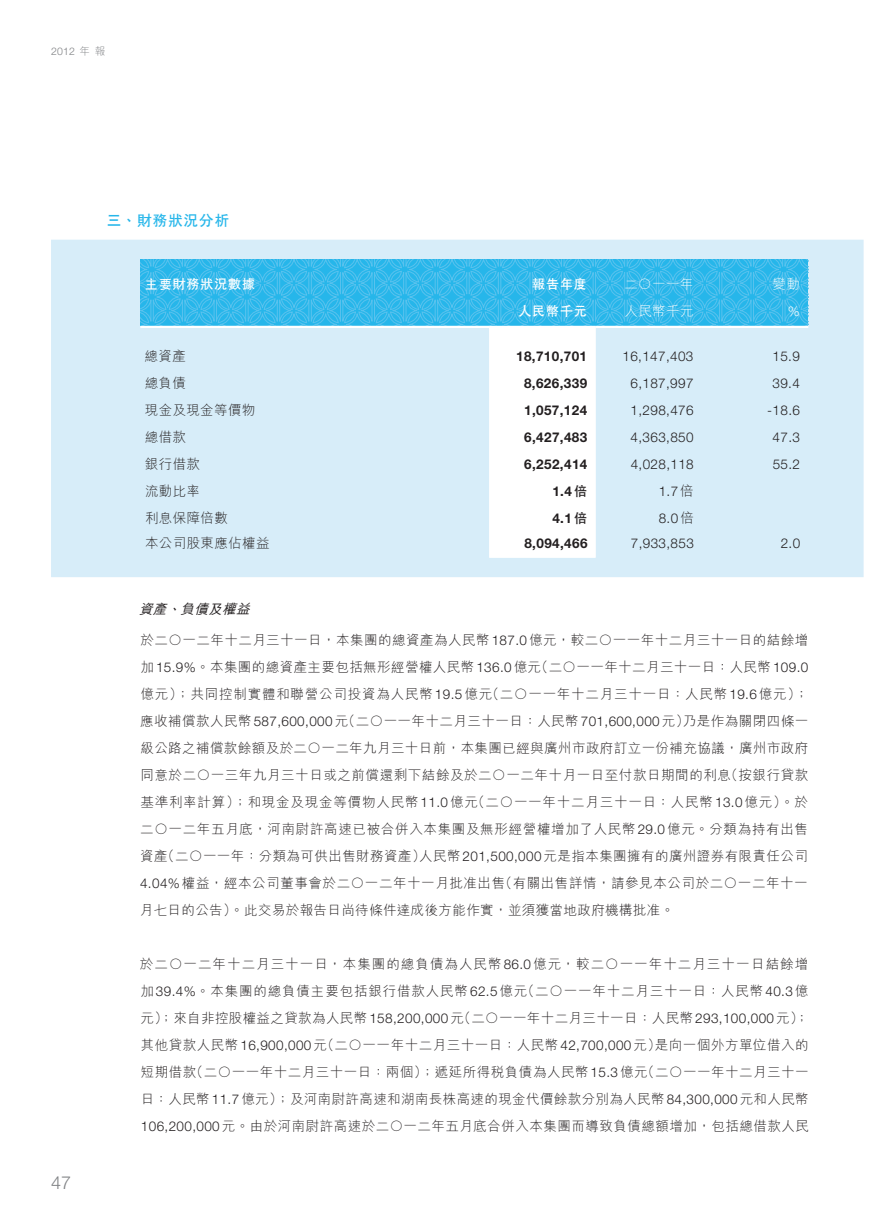
<style>
.page{position:relative;width:893px;height:1212px;background:#fff}
.page>*{position:absolute;margin:0;border:0;box-sizing:border-box;transform-origin:0 0}
.t1{font:300 18px "Helvetica Neue LT Std";color:#808285}
.t2{font:15px "C Hei 2 HK Bold E Ten B5 H";letter-spacing:.03em;color:#26b6ea}
.t3{font:13.5px/27px "M Hei HK Light E Ten B5 H";letter-spacing:.03em;color:#231f20;text-align:justify}
.t4{font:300 13.5px "Helvetica Neue LT Std";letter-spacing:.03em;color:#231f20}
.t5{font:700 13.5px "Helvetica Neue LT Std";letter-spacing:.03em;color:#231f20}
.t6{font:13.5px "C Hei 2 HK Bold E Ten B5 H";letter-spacing:.03em;color:#fff}
.t7{font:13.5px "M Hei HK Light E Ten B5 H";letter-spacing:.03em;color:#fff}
.t8{font:italic 13.5px "M Hei HK Medium E Ten B5 H";color:#231f20}
.t9{font:300 13.5px "Helvetica Neue LT Std";color:#fff}
.t10{font:300 10.5px "Helvetica Neue LT Std";color:#808285}
.s1{font-family:"M Hei HK Light E Ten B5 H";font-weight:400}
.s2{font-family:"C Hei 2 HK Bold E Ten B5 H";font-weight:400}
.s3{font-family:"Helvetica Neue LT Std";font-weight:300}
</style>
<div class="page">
<div style="left:51px;top:240px;width:812px;height:337px;background:#d7edf9"></div>
<svg style="left:140px;top:259px;width:668px;height:299px;background:#b7e3f6"></svg>
<hr style="left:140px;top:326px;width:349px;height:2px;background:#fff">
<hr style="left:489px;top:326px;width:106px;height:2px;background:#fff">
<hr style="left:595px;top:326px;width:107px;height:2px;background:#fff">
<hr style="left:702px;top:326px;width:106px;height:2px;background:#fff">
<p class="t10" style="left:51px;top:47px;width:56px">2012 <span class="s1">年報</span></p>
<p class="t2" style="left:106px;top:215px;width:124px">三、財務狀況分析</p>
<p class="t6" style="left:145px;top:279px;width:112px">主要財務狀況數據</p>
<p class="t6" style="left:532px;top:279px;width:57px">報告年度</p>
<p class="t7" style="left:624px;top:279px;width:71px">二○一一年</p>
<p class="t7" style="left:772px;top:279px;width:29px">變動</p>
<p class="t6" style="left:518px;top:306px;width:71px">人民幣千元</p>
<p class="t7" style="left:624px;top:306px;width:71px">人民幣千元</p>
<p class="t9" style="left:787px;top:306px;width:14px">%</p>
<p class="t3" style="left:145px;top:344px;width:43px">總資產</p>
<p class="t5" style="left:516px;top:348px;width:72px">18,710,701</p>
<p class="t4" style="left:622px;top:351px;width:72px">16,147,403</p>
<p class="t4" style="left:772px;top:351px;width:29px">15.9</p>
<p class="t3" style="left:145px;top:371px;width:43px">總負債</p>
<p class="t5" style="left:524px;top:375px;width:65px">8,626,339</p>
<p class="t4" style="left:630px;top:378px;width:65px">6,187,997</p>
<p class="t4" style="left:772px;top:378px;width:29px">39.4</p>
<p class="t3" style="left:145px;top:398px;width:112px">現金及現金等價物</p>
<p class="t5" style="left:524px;top:402px;width:65px">1,057,124</p>
<p class="t4" style="left:630px;top:405px;width:65px">1,298,476</p>
<p class="t4" style="left:767px;top:405px;width:34px">-18.6</p>
<p class="t3" style="left:145px;top:425px;width:43px">總借款</p>
<p class="t5" style="left:524px;top:429px;width:65px">6,427,483</p>
<p class="t4" style="left:630px;top:432px;width:65px">4,363,850</p>
<p class="t4" style="left:772px;top:432px;width:29px">47.3</p>
<p class="t3" style="left:145px;top:452px;width:57px">銀行借款</p>
<p class="t5" style="left:524px;top:456px;width:65px">6,252,414</p>
<p class="t4" style="left:630px;top:459px;width:65px">4,028,118</p>
<p class="t4" style="left:772px;top:459px;width:29px">55.2</p>
<p class="t3" style="left:145px;top:479px;width:57px">流動比率</p>
<p class="t5" style="left:552px;top:483px;width:37px">1.4<span class="s2">倍</span></p>
<p class="t4" style="left:658px;top:486px;width:37px">1.7<span class="s1">倍</span></p>
<p class="t3" style="left:145px;top:506px;width:84px">利息保障倍數</p>
<p class="t5" style="left:552px;top:510px;width:37px">4.1<span class="s2">倍</span></p>
<p class="t4" style="left:658px;top:513px;width:37px">8.0<span class="s1">倍</span></p>
<p class="t3" style="left:145px;top:532px;width:126px">本公司股東應佔權益</p>
<p class="t5" style="left:524px;top:536px;width:65px">8,094,466</p>
<p class="t4" style="left:630px;top:539px;width:65px">7,933,853</p>
<p class="t4" style="left:780px;top:539px;width:21px">2.0</p>
<p class="t8" style="left:139px;top:604px;width:116px">資產、負債及權益</p>
<p class="t3" style="left:140px;top:629px;width:670px">於二○一二年十二月三十一日，本集團的總資產為人民幣<span class="s3">187.0</span>億元，較二○一一年十二月三十一日的結餘增加<span class="s3">15.9%</span>。本集團的總資產主要包括無形經營權人民幣<span class="s3">136.0</span>億元（二○一一年十二月三十一日：人民幣<span class="s3">109.0</span>億元）；共同控制實體和聯營公司投資為人民幣<span class="s3">19.5</span>億元（二○一一年十二月三十一日：人民幣<span class="s3">19.6</span>億元）；應收補償款人民幣<span class="s3">587,600,000</span>元（二○一一年十二月三十一日：人民幣<span class="s3">701,600,000</span>元）乃是作為關閉四條一級公路之補償款餘額及於二○一二年九月三十日前，本集團已經與廣州市政府訂立一份補充協議，廣州市政府同意於二○一三年九月三十日或之前償還剩下結餘及於二○一二年十月一日至付款日期間的利息（按銀行貸款基準利率計算）；和現金及現金等價物人民幣<span class="s3">11.0</span>億元（二○一一年十二月三十一日：人民幣<span class="s3">13.0</span>億元）。於二○一二年五月底，河南尉許高速已被合併入本集團及無形經營權增加了人民幣<span class="s3">29.0</span>億元。分類為持有出售資產（二○一一年：分類為可供出售財務資產）人民幣<span class="s3">201,500,000</span>元是指本集團擁有的廣州證券有限責任公司<span class="s3">4.04%</span>權益，經本公司董事會於二○一二年十一月批准出售（有關出售詳情，請參見本公司於二○一二年十一月七日的公告）。此交易於報告日尚待條件達成後方能作實，並須獲當地政府機構批准。</p>
<h1 class="t1" style="left:51px;top:1176px;width:22px">47</h1>
<p class="t3" style="left:140px;top:953px;width:670px">於二○一二年十二月三十一日，本集團的總負債為人民幣<span class="s3">86.0</span>億元，較二○一一年十二月三十一日結餘增加<span class="s3">39.4%</span>。本集團的總負債主要包括銀行借款人民幣<span class="s3">62.5</span>億元（二○一一年十二月三十一日：人民幣<span class="s3">40.3</span>億元）；來自非控股權益之貸款為人民幣<span class="s3">158,200,000</span>元（二○一一年十二月三十一日：人民幣<span class="s3">293,100,000</span>元）；其他貸款人民幣<span class="s3">16,900,000</span>元（二○一一年十二月三十一日：人民幣<span class="s3">42,700,000</span>元）是向一個外方單位借入的短期借款（二○一一年十二月三十一日：兩個）；遞延所得稅負債為人民幣<span class="s3">15.3</span>億元（二○一一年十二月三十一日：人民幣<span class="s3">11.7</span>億元）；及河南尉許高速和湖南長株高速的現金代價餘款分別為人民幣<span class="s3">84,300,000</span>元和人民幣<span class="s3">106,200,000</span>元。由於河南尉許高速於二○一二年五月底合併入本集團而導致負債總額增加，包括總借款人民</p>
</div>
